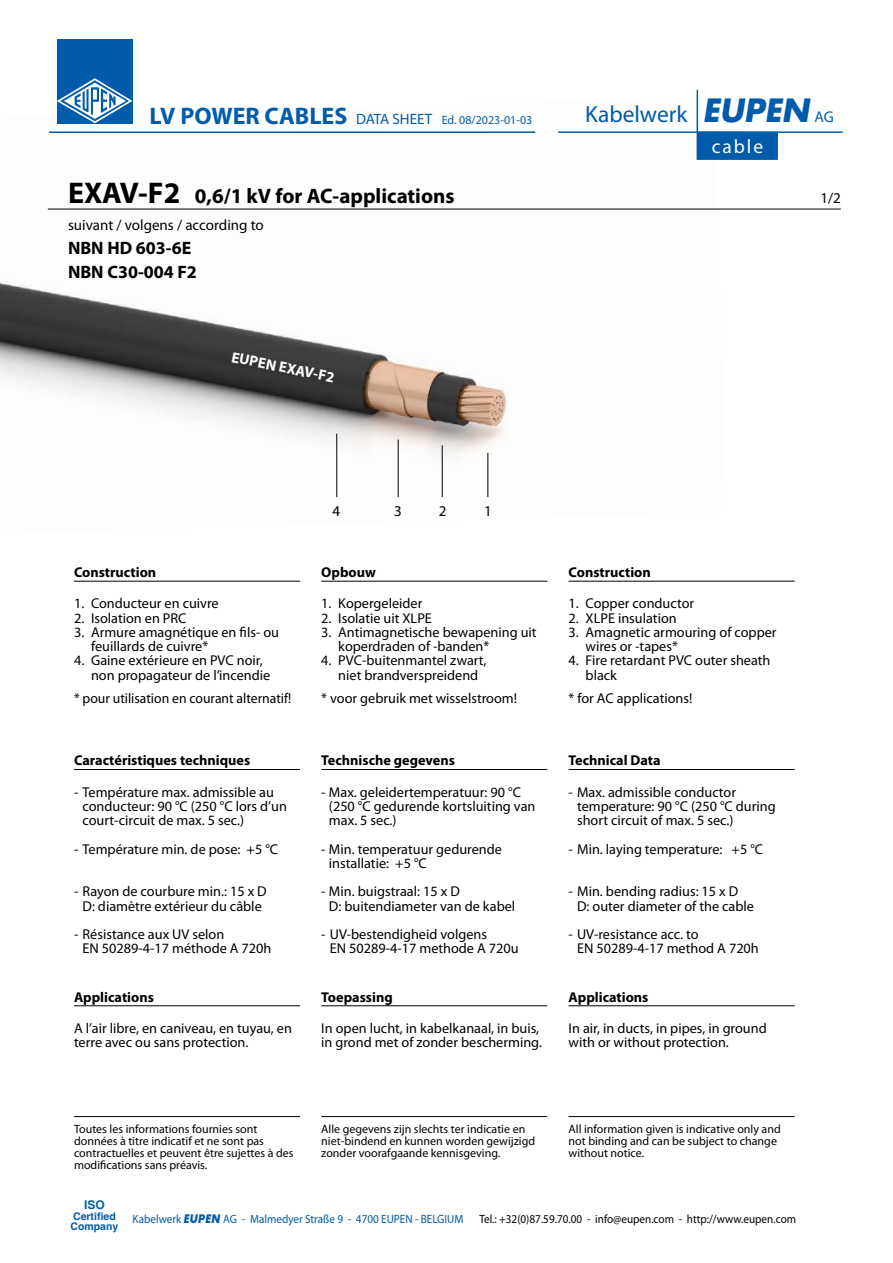
<style>
.page{position:relative;width:893px;height:1263px;background:#fff}
.page>*{position:absolute;margin:0;border:0;box-sizing:border-box;transform-origin:0 0}
.t1{font:23.4px "Myriad";color:#005baa}
.t2{font:700 21px "Myriad Pro";color:#000}
.t3{font:19.5px "Myriad";letter-spacing:.1em;color:#fff}
.t4{font:700 18px/24px "Myriad Pro";color:#000}
.t5{font:15px "Myriad Pro";color:#000}
.t6{font:700 15px "Myriad Pro";color:#fff}
.t7{font:14.25px/14.2px "Myriad Pro";color:#000}
.t8{font:700 14.25px "Myriad Pro";color:#000}
.t9{font:14.25px "Myriad Pro";color:#000;scale:.96 1}
.t10{font:12px/12px "Myriad Pro";color:#000}
.t11{font:12px "Myriad Pro";color:#000;scale:.93 1}
.t12{font:12px "Myriad Pro";color:#005baa;scale:.93 1}
.t13{font:12px "Myriad Pro";color:#005baa}
.t14{font:700 12px "Helvetica";color:#005baa}
.t15{font:700 10.5px/10.5px "Helvetica";color:#005baa}
.s1{font-weight:700;font-size:24px}
.s2{font-size:15px}
.s3{font-family:"Futura";font-weight:700;font-style:italic;font-size:31.2px}
.s4{font-size:15.6px}
.s5{font-size:30px}
.s6{font-family:"Futura BT";font-weight:700;font-style:italic}
</style>
<div class="page">
<img style="left:0;top:97px;width:726px;height:400px">
<hr style="left:336px;top:434px;width:1px;height:63px;background:#000">
<hr style="left:487px;top:453px;width:1px;height:44px;background:#000">
<hr style="left:442px;top:445px;width:1px;height:52px;background:#000">
<hr style="left:398px;top:439px;width:1px;height:58px;background:#000">
<svg style="left:696px;top:89px;width:82px;height:72px"></svg>
<hr style="left:558px;top:131px;width:285px;height:2px;background:#005baa">
<hr style="left:49px;top:131px;width:486px;height:2px;background:#005baa">
<hr style="left:34px;top:265px;width:801px;height:1px;background:#005baa">
<div style="left:57px;top:39px;width:75px;height:85px;background:#005baa"></div>
<svg style="left:57px;top:78px;width:75px;height:45px"></svg>
<hr style="left:74px;top:581px;width:226px;height:1px;background:#000">
<hr style="left:74px;top:769px;width:226px;height:1px;background:#000">
<hr style="left:74px;top:1005px;width:226px;height:1px;background:#000">
<hr style="left:321px;top:581px;width:226px;height:1px;background:#000">
<hr style="left:321px;top:769px;width:226px;height:1px;background:#000">
<hr style="left:321px;top:1005px;width:226px;height:1px;background:#000">
<hr style="left:569px;top:581px;width:226px;height:1px;background:#000">
<hr style="left:569px;top:769px;width:226px;height:1px;background:#000">
<hr style="left:569px;top:1005px;width:226px;height:1px;background:#000">
<hr style="left:48px;top:209px;width:793px;height:1px;background:#000">
<hr style="left:74px;top:1116px;width:226px;height:1px;background:#000">
<hr style="left:321px;top:1116px;width:226px;height:1px;background:#000">
<hr style="left:569px;top:1116px;width:226px;height:1px;background:#000">
<p class="t13" style="left:150px;top:112px;width:384px"><span class="s1">LV POWER CABLES</span> <span class="s2">DATA SHEET</span> Ed. 08/2023-01-03</p>
<h1 class="t1" style="left:585px;top:102px;width:250px">Kabelwerk <span class="s3">EUPEN</span> <span class="s4">AG</span></h1>
<h2 class="t2" style="left:68px;top:182px;width:388px"><span class="s5">EXAV-F2</span> 0,6/1 kV for AC-applications</h2>
<p class="t5" style="left:68px;top:216px;width:197px">suivant / volgens / according to</p>
<p class="t4" style="left:68px;top:235px;width:130px">NBN HD 603-6E<br>NBN C30-004 F2</p>
<p class="t6" style="left:234px;top:347px;width:106px;rotate:11deg">EUPEN EXAV-F2</p>
<h3 class="t3" style="left:712px;top:137px;width:53px">cable</h3>
<p class="t5" style="left:820px;top:189px;width:22px">1/2</p>
<p class="t8" style="left:74px;top:563px;width:84px">Construction</p>
<p class="t7" style="left:74px;top:596px;width:146px">1. Conducteur en cuivre</p>
<p class="t7" style="left:74px;top:610px;width:114px">2. Isolation en PRC</p>
<p class="t7" style="left:91px;top:625px;width:190px;text-indent:-17px">3. Armure amagnétique en fils- ou feuillards de cuivre*</p>
<p class="t7" style="left:91px;top:653px;width:181px;text-indent:-17px">4. Gaine extérieure en PVC noir, non propagateur de l’incendie</p>
<p class="t9" style="left:74px;top:689px;width:228px">* pour utilisation en courant alternatif!</p>
<p class="t8" style="left:74px;top:751px;width:178px">Caractéristiques techniques</p>
<p class="t7" style="left:83px;top:784px;width:206px;text-indent:-9px">- Température max. admissible au conducteur: 90 °C (250 °C lors d’un court-circuit de max. 5 sec.)</p>
<p class="t7" style="left:74px;top:841px;width:206px">- Température min. de pose: +5 °C</p>
<p class="t7" style="left:74px;top:884px;width:194px;text-align:center">- Rayon de courbure min.: 15 x D<br>D: diamètre extérieur du câble</p>
<p class="t7" style="left:83px;top:927px;width:190px;text-indent:-9px">- Résistance aux UV selon<br>EN 50289-4-17 méthode A 720h</p>
<p class="t8" style="left:74px;top:987px;width:81px">Applications</p>
<p class="t7" style="left:74px;top:1021px;width:219px">A l’air libre, en caniveau, en tuyau, en terre avec ou sans protection.</p>
<p class="t5" style="left:333px;top:501px;width:9px">4</p>
<p class="t5" style="left:394px;top:501px;width:9px">3</p>
<p class="t5" style="left:439px;top:501px;width:9px">2</p>
<p class="t5" style="left:484px;top:501px;width:9px">1</p>
<p class="t8" style="left:321px;top:563px;width:56px">Opbouw</p>
<p class="t7" style="left:321px;top:596px;width:103px">1. Kopergeleider</p>
<p class="t7" style="left:321px;top:610px;width:112px">2. Isolatie uit XLPE</p>
<p class="t7" style="left:338px;top:625px;width:200px;text-indent:-17px">3. Antimagnetische bewapening uit koperdraden of -banden*</p>
<p class="t7" style="left:338px;top:653px;width:150px;text-indent:-17px">4. PVC-buitenmantel zwart, niet brandverspreidend</p>
<p class="t7" style="left:321px;top:691px;width:197px">* voor gebruik met wisselstroom!</p>
<p class="t8" style="left:321px;top:751px;width:135px">Technische gegevens</p>
<p class="t7" style="left:329px;top:784px;width:208px;text-indent:-8px">- Max. geleidertemperatuur: 90 °C (250 °C gedurende kortsluiting van max. 5 sec.)</p>
<p class="t7" style="left:329px;top:841px;width:174px;text-indent:-8px">- Min. temperatuur gedurende installatie: +5 °C</p>
<p class="t7" style="left:329px;top:884px;width:188px;text-indent:-8px">- Min. buigstraal: 15 x D<br>D: buitendiameter van de kabel</p>
<p class="t7" style="left:330px;top:927px;width:190px;text-indent:-9px">- UV-bestendigheid volgens<br>EN 50289-4-17 methode A 720u</p>
<p class="t8" style="left:321px;top:987px;width:73px">Toepassing</p>
<p class="t7" style="left:321px;top:1021px;width:222px">In open lucht, in kabelkanaal, in buis, in grond met of zonder bescherming.</p>
<p class="t8" style="left:569px;top:563px;width:84px">Construction</p>
<p class="t7" style="left:569px;top:596px;width:127px">1. Copper conductor</p>
<p class="t7" style="left:569px;top:610px;width:110px">2. XLPE insulation</p>
<p class="t7" style="left:586px;top:625px;width:193px;text-indent:-17px">3. Amagnetic armouring of copper wires or -tapes*</p>
<p class="t7" style="left:586px;top:653px;width:186px;text-indent:-17px">4. Fire retardant PVC outer sheath black</p>
<p class="t7" style="left:569px;top:691px;width:125px">* for AC applications!</p>
<p class="t8" style="left:569px;top:751px;width:94px">Technical Data</p>
<p class="t7" style="left:577px;top:784px;width:200px;text-indent:-9px">- Max. admissible conductor temperature: 90 °C (250 °C during short circuit of max. 5 sec.)</p>
<p class="t7" style="left:569px;top:841px;width:196px">- Min. laying temperature: +5 °C</p>
<p class="t7" style="left:577px;top:884px;width:178px;text-indent:-9px">- Min. bending radius: 15 x D<br>D: outer diameter of the cable</p>
<p class="t7" style="left:577px;top:927px;width:183px;text-indent:-9px">- UV-resistance acc. to<br>EN 50289-4-17 method A 720h</p>
<p class="t8" style="left:569px;top:987px;width:81px">Applications</p>
<p class="t7" style="left:569px;top:1021px;width:200px">In air, in ducts, in pipes, in ground with or without protection.</p>
<p class="t10" style="left:74px;top:1123px;width:221px">Toutes les informations fournies sont données à titre indicatif et ne sont pas contractuelles et peuvent être sujettes à des modifications sans préavis.</p>
<p class="t10" style="left:321px;top:1123px;width:215px">Alle gegevens zijn slechts ter indicatie en niet-bindend en kunnen worden gewijzigd zonder voorafgaande kennisgeving.</p>
<p class="t10" style="left:569px;top:1123px;width:214px">All information given is indicative only and not binding and can be subject to change without notice.</p>
<p class="t14" style="left:84px;top:1198px;width:22px">ISO</p>
<p class="t15" style="left:71px;top:1212px;width:49px">Certified<br>Company</p>
<p class="t12" style="left:133px;top:1211px;width:357px">Kabelwerk <span class="s6">EUPEN</span> AG - Malmedyer Straße 9 - 4700 EUPEN - BELGIUM</p>
<p class="t11" style="left:479px;top:1211px;width:342px">Tel.: +32(0)87.59.70.00 - info@eupen.com - http://www.eupen.com</p>
</div>
